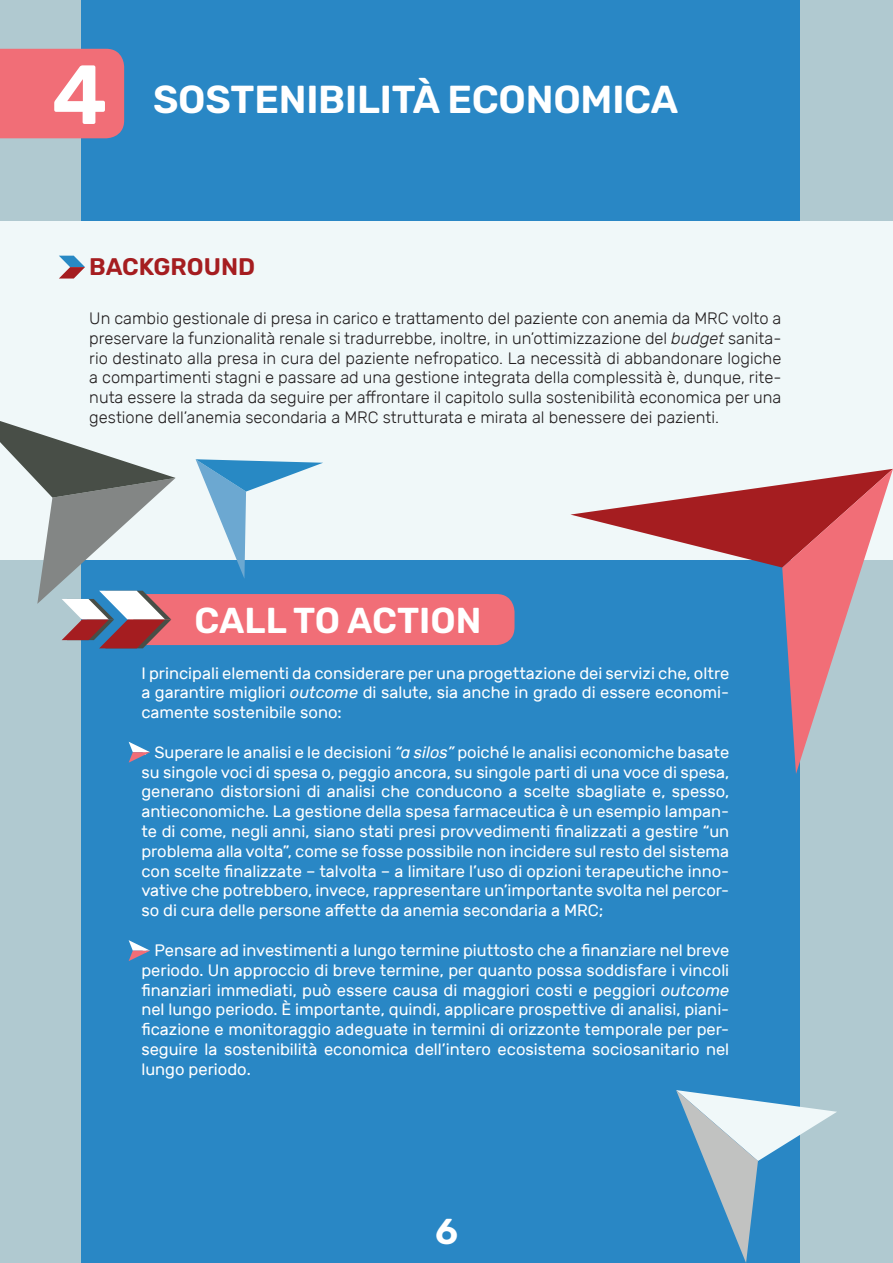
<style>
.page{position:relative;width:893px;height:1263px;background:#b0c9d0}
.page>*{position:absolute;margin:0;border:0;box-sizing:border-box;transform-origin:0 0}
.t1{font:600 83.7px "Rubik";color:#fff}
.t2{font:600 39px "Rubik";letter-spacing:-.005em;color:#fff}
.t3{font:600 36px "Rubik";color:#fff}
.t4{font:italic 500 24px "Rubik";color:#fff}
.t5{font:600 24px "Rubik";color:#a51d20}
.t6{font:16.5px/19.8px "Rubik";color:#fff;text-align:justify}
.t7{font:300 16.5px/19.8px "Rubik";color:#231f20;text-align:justify}
.s1{font-style:italic}
</style>
<div class="page">
<div style="left:81px;top:0;width:718px;height:1263px;background:#2987c5"></div>
<div style="left:0;top:221px;width:893px;height:338px;background:#f0f8f9"></div>
<svg style="left:570px;top:469px;width:323px;height:305px"></svg>
<svg style="left:676px;top:1090px;width:161px;height:173px"></svg>
<div style="left:0;top:49px;width:124px;height:89px;background:#f16e77"></div>
<svg style="left:59px;top:256px;width:26px;height:23px"></svg>
<svg style="left:0;top:421px;width:514px;height:227px"></svg>
<svg style="left:129px;top:940px;width:21px;height:21px"></svg>
<svg style="left:129px;top:742px;width:21px;height:21px"></svg>
<p class="t1" style="left:52px;top:48px;width:57px">4</p>
<p class="t2" style="left:153px;top:78px;width:527px">SOSTENIBILITÀ ECONOMICA</p>
<p class="t5" style="left:89px;top:254px;width:167px">BACKGROUND</p>
<p class="t7" style="left:89px;top:309px;width:694px">Un cambio gestionale di presa in carico e trattamento del paziente con anemia da MRC volto a preservare la funzionalità renale si tradurrebbe, inoltre, in un’ottimizzazione del <span class="s1">budget</span> sanita&shy;rio destinato alla presa in cura del paziente nefropatico. La necessità di abbandonare logiche a compartimenti stagni e passare ad una gestione integrata della complessità è, dunque, rite&shy;nuta essere la strada da seguire per affrontare il capitolo sulla sostenibilità economica per una gestione dell’anemia secondaria a MRC strutturata e mirata al benessere dei pazienti.</p>
<p class="t3" style="left:195px;top:600px;width:288px">CALL TO ACTION</p>
<p class="t4" style="left:141px;top:617px;width:190px">CALL TO ACTION</p>
<p class="t6" style="left:141px;top:663px;width:589px">I principali elementi da considerare per una progettazione dei servizi che, oltre a garantire migliori <span class="s1">outcome</span> di salute, sia anche in grado di essere economi&shy;camente sostenibile sono:</p>
<p class="t6" style="left:141px;top:743px;width:589px">• Superare le analisi e le decisioni <span class="s1">“a silos”</span> poiché le analisi economiche basate su singole voci di spesa o, peggio ancora, su singole parti di una voce di spesa, generano distorsioni di analisi che conducono a scelte sbagliate e, spesso, antieconomiche. La gestione della spesa farmaceutica è un esempio lampan&shy;te di come, negli anni, siano stati presi provvedimenti finalizzati a gestire “un problema alla volta”, come se fosse possibile non incidere sul resto del sistema con scelte finalizzate – talvolta – a limitare l’uso di opzioni terapeutiche inno&shy;vative che potrebbero, invece, rappresentare un’importante svolta nel percor&shy;so di cura delle persone affette da anemia secondaria a MRC;</p>
<p class="t6" style="left:141px;top:941px;width:589px">• Pensare ad investimenti a lungo termine piuttosto che a finanziare nel breve periodo. Un approccio di breve termine, per quanto possa soddisfare i vincoli finanziari immediati, può essere causa di maggiori costi e peggiori <span class="s1">outcome </span>nel lungo periodo. È importante, quindi, applicare prospettive di analisi, piani&shy;ficazione e monitoraggio adeguate in termini di orizzonte temporale per per&shy;seguire la sostenibilità economica dell’intero ecosistema sociosanitario nel lungo periodo.</p>
<p class="t3" style="left:435px;top:1211px;width:24px">6</p>
</div>
